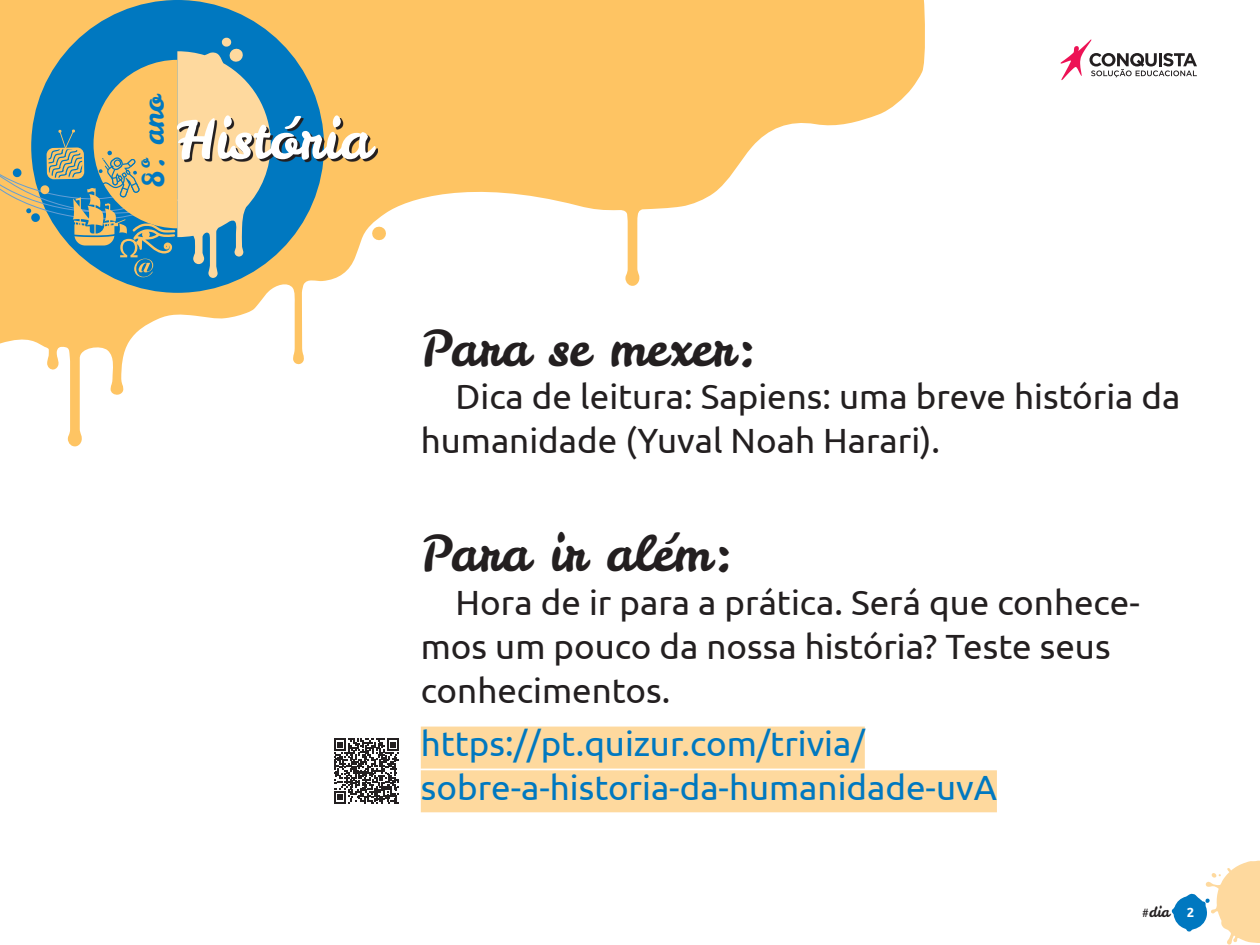
<style>
.page{position:relative;width:1260px;height:945px;background:#fff}
.page>*{position:absolute;margin:0;border:0;box-sizing:border-box;transform-origin:0 0}
.t1{font:54.25px "Leckerli One";color:#fff}
.t2{font:49px "Leckerli One";color:#231f20}
.t3{font:35px/43.8px "Ubuntu";color:#231f20}
.t4{font:35px/43.8px "Ubuntu";color:#0078c0}
.t5{font:29.4px "Leckerli One";color:#0078c0}
.t6{font:14.35px "Leckerli One";color:#231f20}
.t7{font:700 13.12px "Ubuntu";color:#fff}
</style>
<div class="page">
<svg style="left:0;top:0;width:925px;height:447px"></svg>
<svg style="left:1172px;top:861px;width:88px;height:84px"></svg>
<div style="left:31px;top:0;width:293px;height:293px;background:#0078c0;border-radius:50%"></div>
<svg style="left:1061px;top:39px;width:136px;height:41px"></svg>
<svg style="left:0;top:37px;width:271px;height:241px"></svg>
<svg style="left:179px;top:118px;width:199px;height:44px;background:#7c7a65"></svg>
<div style="left:421px;top:727px;width:444px;height:42px;background:#fed99e"></div>
<div style="left:421px;top:770px;width:576px;height:42px;background:#fed99e"></div>
<svg style="left:334px;top:738px;width:65px;height:66px"></svg>
<p class="t5" style="left:133px;top:188px;width:95px;rotate:-90deg">8º. ano</p>
<h1 class="t1" style="left:176px;top:103px;width:197px">História</h1>
<h2 class="t2" style="left:421px;top:315px;width:339px">Para se mexer:</h2>
<p class="t3" style="left:421px;top:374px;width:761px;text-indent:35px">Dica de leitura: Sapiens: uma breve história da humanidade (Yuval Noah Harari).</p>
<h2 class="t2" style="left:421px;top:521px;width:315px">Para ir além:</h2>
<p class="t3" style="left:421px;top:580px;width:721px;text-indent:35px">Hora de ir para a prática. Será que conhece&shy;mos um pouco da nossa história? Teste seus conhecimentos.</p>
<p class="t4" style="left:421px;top:721px;width:578px">https://pt.quizur.com/trivia/ sobre-a-historia-da-humanidade-uvA</p>
<p class="t6" style="left:1142px;top:903px;width:29px">#dia</p>
<p class="t7" style="left:1187px;top:905px;width:9px">2</p>
</div>
